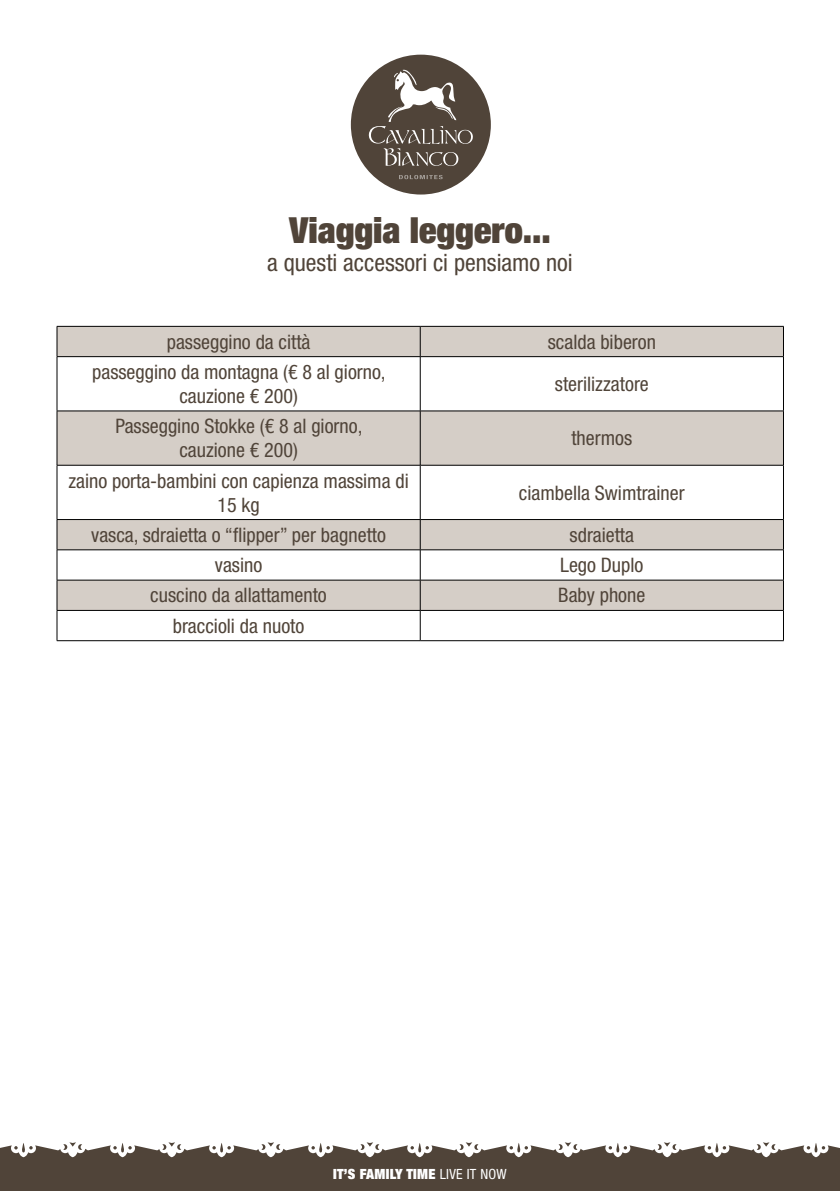
<style>
.page{position:relative;width:840px;height:1191px;background:#fff}
.page>*{position:absolute;margin:0;border:0;box-sizing:border-box;transform-origin:0 0}
.t1{font:900 condensed 36px "Helvetica Neue LT Std";color:#504439}
.t2{font:condensed 24px "Helvetica Neue LT Std";color:#504439}
.t3{font:condensed 20px/24px "Helvetica Neue LT Std";color:#504439;text-align:center}
.t4{font:900 condensed 14px "Helvetica Neue LT Std";letter-spacing:.02em;color:#fff}
.s1{font-weight:400}
</style>
<div class="page">
<div style="left:0;top:1140px;width:839px;height:51px;background:#504439"></div>
<div style="left:350px;top:55px;width:140px;height:139px;background:#504439;border-radius:50%"></div>
<svg style="left:399px;top:175px;width:43px;height:4px"></svg>
<svg style="left:368px;top:70px;width:106px;height:96px"></svg>
<svg style="left:0;top:1140px;width:839px;height:17px"></svg>
<svg style="left:58px;top:327px;width:724px;height:283px;fill:#d5cec7"></svg>
<hr style="left:57px;top:326px;width:363px;height:1px;background:#000">
<hr style="left:57px;top:326px;width:1px;height:30px;background:#000">
<hr style="left:420px;top:326px;width:363px;height:1px;background:#000">
<hr style="left:419px;top:326px;width:1px;height:30px;background:#000">
<hr style="left:782px;top:326px;width:1px;height:30px;background:#000">
<hr style="left:57px;top:356px;width:363px;height:1px;background:#000">
<hr style="left:57px;top:357px;width:1px;height:54px;background:#000">
<hr style="left:420px;top:356px;width:363px;height:1px;background:#000">
<hr style="left:419px;top:357px;width:1px;height:54px;background:#000">
<hr style="left:782px;top:357px;width:1px;height:54px;background:#000">
<hr style="left:57px;top:410px;width:363px;height:1px;background:#000">
<hr style="left:57px;top:411px;width:1px;height:54px;background:#000">
<hr style="left:420px;top:410px;width:363px;height:1px;background:#000">
<hr style="left:419px;top:411px;width:1px;height:54px;background:#000">
<hr style="left:782px;top:411px;width:1px;height:54px;background:#000">
<hr style="left:57px;top:465px;width:363px;height:1px;background:#000">
<hr style="left:57px;top:465px;width:1px;height:54px;background:#000">
<hr style="left:420px;top:465px;width:363px;height:1px;background:#000">
<hr style="left:419px;top:465px;width:1px;height:54px;background:#000">
<hr style="left:782px;top:465px;width:1px;height:54px;background:#000">
<hr style="left:57px;top:519px;width:363px;height:1px;background:#000">
<svg style="left:57px;top:520px;width:1px;height:29px"></svg>
<hr style="left:420px;top:519px;width:363px;height:1px;background:#000">
<svg style="left:419px;top:520px;width:1px;height:29px"></svg>
<svg style="left:782px;top:520px;width:1px;height:29px"></svg>
<hr style="left:57px;top:549px;width:363px;height:1px;background:#000">
<hr style="left:57px;top:550px;width:1px;height:30px;background:#000">
<hr style="left:420px;top:549px;width:363px;height:1px;background:#000">
<hr style="left:419px;top:550px;width:1px;height:30px;background:#000">
<hr style="left:782px;top:550px;width:1px;height:30px;background:#000">
<hr style="left:57px;top:580px;width:363px;height:1px;background:#000">
<hr style="left:57px;top:580px;width:1px;height:30px;background:#000">
<hr style="left:420px;top:580px;width:363px;height:1px;background:#000">
<hr style="left:419px;top:580px;width:1px;height:30px;background:#000">
<hr style="left:782px;top:580px;width:1px;height:30px;background:#000">
<hr style="left:57px;top:610px;width:363px;height:1px;background:#000">
<hr style="left:57px;top:610px;width:1px;height:30px;background:#000">
<hr style="left:420px;top:610px;width:363px;height:1px;background:#000">
<hr style="left:419px;top:610px;width:1px;height:30px;background:#000">
<hr style="left:782px;top:610px;width:1px;height:30px;background:#000">
<hr style="left:57px;top:640px;width:363px;height:1px;background:#000">
<hr style="left:420px;top:640px;width:363px;height:1px;background:#000">
<h1 class="t1" style="left:289px;top:207px;width:263px">Viaggia leggero...</h1>
<p class="t2" style="left:267px;top:249px;width:307px">a questi accessori ci pensiamo noi</p>
<p class="t3" style="left:167px;top:329px;width:145px">passeggino da città</p>
<p class="t3" style="left:547px;top:329px;width:110px">scalda biberon</p>
<p class="t3" style="left:92px;top:360px;width:295px">passeggino da montagna (€ 8 al giorno, cauzione € 200)</p>
<p class="t3" style="left:554px;top:372px;width:95px">sterilizzatore</p>
<p class="t3" style="left:115px;top:414px;width:248px">Passeggino Stokke (€ 8 al giorno, cauzione € 200)</p>
<p class="t3" style="left:571px;top:426px;width:62px">thermos</p>
<p class="t3" style="left:68px;top:468px;width:342px">zaino porta-bambini con capienza massima di<br>15 kg</p>
<p class="t3" style="left:518px;top:480px;width:167px">ciambella Swimtrainer</p>
<p class="t3" style="left:91px;top:522px;width:296px">vasca, sdraietta o “flipper” per bagnetto</p>
<p class="t3" style="left:569px;top:522px;width:66px">sdraietta</p>
<p class="t3" style="left:215px;top:553px;width:49px">vasino</p>
<p class="t3" style="left:559px;top:553px;width:85px">Lego Duplo</p>
<p class="t3" style="left:150px;top:583px;width:178px">cuscino da allattamento</p>
<p class="t3" style="left:558px;top:583px;width:88px">Baby phone</p>
<p class="t3" style="left:173px;top:613px;width:133px">braccioli da nuoto</p>
<p class="t4" style="left:333px;top:1165px;width:175px">IT’S FAMILY TIME <span class="s1">LIVE IT NOW</span></p>
</div>
